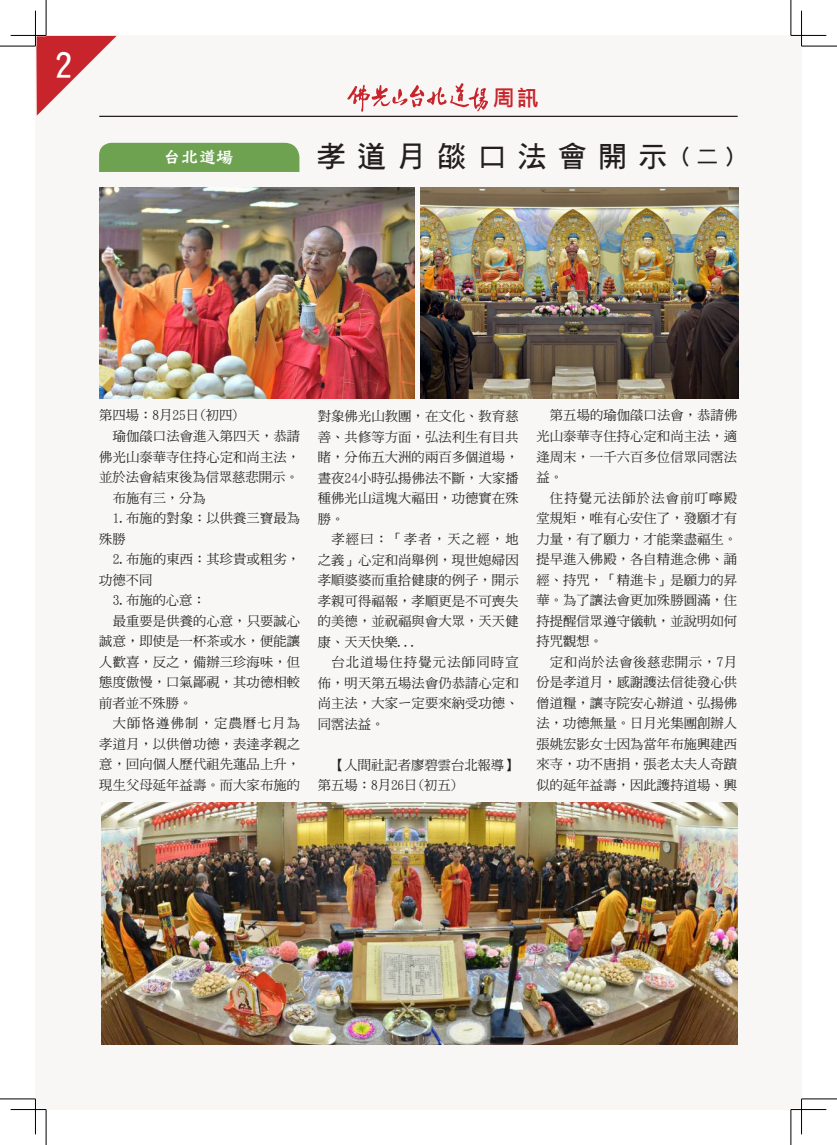
<style>
.page{position:relative;width:837px;height:1145px;background:#fff}
.page>*{position:absolute;margin:0;border:0;box-sizing:border-box;transform-origin:0 0}
.t1{font:35.38px "DF Hei W7 WIN BF";color:#fff}
.內文首空1格{font:29.25px "DF Hei W7 WIN BF";letter-spacing:.375em;color:#231f20}
.t2{font:21.25px "DF Li Hei W5 WIN BF";color:#c8242b}
.t3{font:16.88px "DF Zong Kai W7 WIN BF";color:#fff;scale:1.05 1}
.內文首空1格-2{font:13.25px/20.5px "DF Ming W5 WIN BF";letter-spacing:.005em;color:#231f20;text-align:justify}
.s1{font-size:21.25px}
</style>
<div class="page">
<div style="left:35px;top:35px;width:766px;height:1074px;background:#f8f7f5"></div>
<svg style="left:347px;top:83px;width:141px;height:29px"></svg>
<svg style="left:36px;top:36px;width:80px;height:80px"></svg>
<hr style="left:99px;top:116px;width:638px;height:1px;background:#231f20">
<div style="left:99px;top:143px;width:200px;height:29px;background:#6ea251"></div>
<img style="left:99px;top:188px;width:316px;height:210px">
<img style="left:102px;top:803px;width:635px;height:241px">
<img style="left:420px;top:188px;width:318px;height:210px">
<hr style="left:11px;top:1108px;width:35px;height:2px;background:#fff">
<hr style="left:790px;top:1108px;width:36px;height:2px;background:#fff">
<hr style="left:800px;top:11px;width:2px;height:35px;background:#fff">
<hr style="left:800px;top:1098px;width:2px;height:36px;background:#fff">
<hr style="left:0;top:46px;width:35px;height:1px;background:#000">
<hr style="left:801px;top:46px;width:35px;height:1px;background:#000">
<hr style="left:0;top:1098px;width:35px;height:1px;background:#000">
<hr style="left:801px;top:1098px;width:35px;height:1px;background:#000">
<hr style="left:46px;top:0;width:1px;height:35px;background:#000">
<hr style="left:46px;top:1109px;width:1px;height:35px;background:#000">
<hr style="left:790px;top:0;width:1px;height:35px;background:#000">
<hr style="left:790px;top:1109px;width:1px;height:35px;background:#000">
<hr style="left:11px;top:35px;width:35px;height:1px;background:#000">
<hr style="left:790px;top:35px;width:36px;height:1px;background:#000">
<hr style="left:11px;top:1109px;width:35px;height:1px;background:#000">
<hr style="left:790px;top:1109px;width:36px;height:1px;background:#000">
<hr style="left:35px;top:11px;width:1px;height:35px;background:#000">
<hr style="left:35px;top:1098px;width:1px;height:36px;background:#000">
<hr style="left:801px;top:11px;width:1px;height:35px;background:#000">
<hr style="left:801px;top:1098px;width:1px;height:36px;background:#000">
<p class="t1" style="left:55px;top:48px;width:19px">2</p>
<p class="t2" style="left:493px;top:87px;width:47px">周訊</p>
<p class="t3" style="left:163px;top:149px;width:69px">台北道場</p>
<p class="內文首空1格" style="left:316px;top:142px;width:421px">孝道月燄口法會開示 <span class="s1">(二)</span></p>
<p class="內文首空1格-2" style="left:99px;top:405px;width:141px">第四場：8月25日(初四)</p>
<p class="內文首空1格-2" style="left:99px;top:426px;width:202px;text-indent:13px">瑜伽燄口法會進入第四天，恭請佛光山泰華寺住持心定和尚主法，並於法會結束後為信眾慈悲開示。</p>
<p class="內文首空1格-2" style="left:113px;top:487px;width:95px">布施有三，分為</p>
<p class="內文首空1格-2" style="left:99px;top:508px;width:202px;text-indent:13px">1.布施的對象：以供養三寶最為殊勝</p>
<p class="內文首空1格-2" style="left:99px;top:549px;width:202px;text-indent:13px">2.布施的東西：其珍貴或粗劣，功德不同</p>
<p class="內文首空1格-2" style="left:113px;top:590px;width:95px">3.布施的心意：</p>
<p class="內文首空1格-2" style="left:99px;top:610px;width:202px;text-indent:13px">最重要是供養的心意，只要誠心誠意，即使是一杯茶或水，便能讓人歡喜，反之，備辦三珍海味，但態度傲慢，口氣鄙視，其功德相較前者並不殊勝。</p>
<p class="內文首空1格-2" style="left:99px;top:713px;width:202px;text-indent:13px">大師恪遵佛制，定農曆七月為孝道月，以供僧功德，表達孝親之意，回向個人歷代祖先蓮品上升，現生父母延年益壽。而大家布施的</p>
<p class="內文首空1格-2" style="left:318px;top:406px;width:202px">對象佛光山教團，在文化、教育慈善、共修等方面，弘法利生有目共睹，分佈五大洲的兩百多個道場，晝夜24小時弘揚佛法不斷，大家播種佛光山這塊大福田，功德實在殊勝。</p>
<p class="內文首空1格-2" style="left:318px;top:529px;width:202px;text-indent:13px">孝經曰：「孝者，天之經，地之義」心定和尚舉例，現世媳婦因孝順婆婆而重拾健康的例子，開示孝親可得福報，孝順更是不可喪失的美德，並祝福與會大眾，天天健康、天天快樂...</p>
<p class="內文首空1格-2" style="left:318px;top:652px;width:202px;text-indent:13px">台北道場住持覺元法師同時宣佈，明天第五場法會仍恭請心定和尚主法，大家ㄧ定要來納受功德、同霑法益。</p>
<p class="內文首空1格-2" style="left:331px;top:754px;width:188px">【人間社記者廖碧雲台北報導】</p>
<p class="內文首空1格-2" style="left:318px;top:775px;width:141px">第五場：8月26日(初五)</p>
<p class="內文首空1格-2" style="left:536px;top:405px;width:202px;text-indent:13px">第五場的瑜伽燄口法會，恭請佛光山泰華寺住持心定和尚主法，適逢周末，一千六百多位信眾同霑法益。</p>
<p class="內文首空1格-2" style="left:536px;top:487px;width:202px;text-indent:13px">住持覺元法師於法會前叮嚀殿堂規矩，唯有心安住了，發願才有力量，有了願力，才能業盡福生。提早進入佛殿，各自精進念佛、誦經、持咒，「精進卡」是願力的昇華。為了讓法會更加殊勝圓滿，住持提醒信眾遵守儀軌，並說明如何持咒觀想。</p>
<p class="內文首空1格-2" style="left:536px;top:651px;width:202px;text-indent:13px">定和尚於法會後慈悲開示，7月份是孝道月，感謝護法信徒發心供僧道糧，讓寺院安心辦道、弘揚佛法，功德無量。日月光集團創辦人張姚宏影女士因為當年布施興建西來寺，功不唐捐，張老太夫人奇蹟似的延年益壽，因此護持道場、興</p>
</div>
